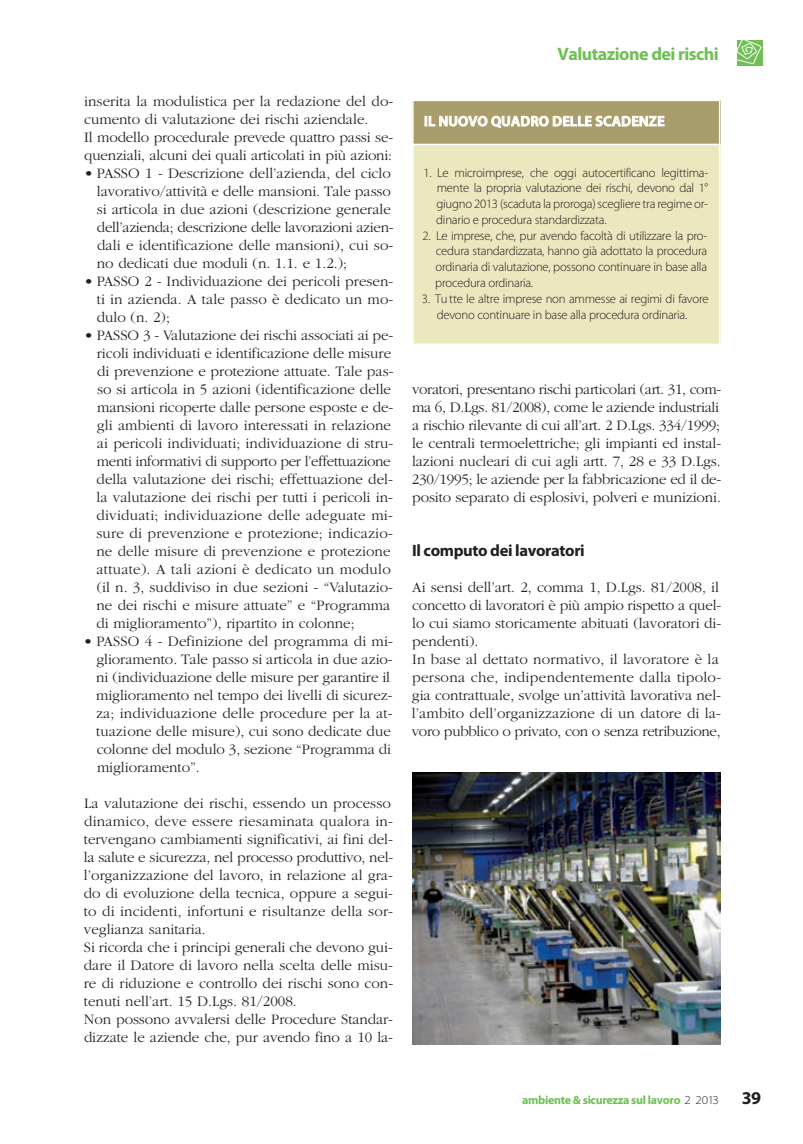
<style>
.page{position:relative;width:803px;height:1144px;background:#fff}
.page>*{position:absolute;margin:0;border:0;box-sizing:border-box;transform-origin:0 0}
.t1{font:700 18px "Myriad Pro";letter-spacing:-.03em;color:#6fbf54}
.t2{font:700 18px "Myriad Pro";color:#231f20}
.t3{font:700 16.5px "Myriad Pro";letter-spacing:-.02em;color:#231f20}
.t4{font:300 15px/18px "Garamond";color:#231f20}
.t5{font:600 14.25px "Myriad Pro";letter-spacing:.02em;color:#fff}
.t6{font:300 12.75px/15.8px "Myriad Pro";letter-spacing:-.02em;color:#231f20;text-align:justify}
.t7{font:700 12px "Myriad Pro";letter-spacing:-.03em;color:#6fbf54}
.s1{font-weight:300;font-stretch:semi-expanded;color:#231f20}
</style>
<div class="page">
<div style="left:737px;top:40px;width:26px;height:26px;background:#6fbf54"></div>
<svg style="left:737px;top:40px;width:24px;height:24px"></svg>
<img style="left:412px;top:772px;width:308px;height:272px">
<div style="left:412px;top:100px;width:308px;height:44px;background:#aa9d6c"></div>
<svg style="left:425px;top:115px;width:239px;height:13px"></svg>
<div style="left:412px;top:144px;width:308px;height:201px;background:#ebe7be"></div>
<hr style="left:412px;top:100px;width:2px;height:245px;background:#fff">
<hr style="left:719px;top:100px;width:1px;height:245px;background:#fff">
<hr style="left:412px;top:100px;width:308px;height:1px;background:#fff">
<hr style="left:412px;top:144px;width:308px;height:1px;background:#fff">
<hr style="left:412px;top:343px;width:308px;height:2px;background:#fff">
<p class="t4" style="left:84px;top:92px;width:311px">inserita la modulistica per la redazione del do&shy;cumento di valutazione dei rischi aziendale.<br>Il modello procedurale prevede quattro passi se&shy;quenziali, alcuni dei quali articolati in più azioni:</p>
<p class="t4" style="left:97px;top:164px;width:298px;text-indent:-13px">• PASSO 1 - Descrizione dell’azienda, del ciclo lavorativo/attività e delle mansioni. Tale passo si articola in due azioni (descrizione generale dell’azienda; descrizione delle lavorazioni azien&shy;dali e identificazione delle mansioni), cui so&shy;no dedicati due moduli (n. 1.1. e 1.2.);</p>
<p class="t4" style="left:97px;top:272px;width:298px;text-align:justify;text-indent:-13px">• PASSO 2 - Individuazione dei pericoli presen&shy;ti in azienda. A tale passo è dedicato un mo&shy;dulo (n. 2);</p>
<p class="t4" style="left:96px;top:326px;width:299px;text-indent:-12px">• PASSO 3 - Valutazione dei rischi associati ai pe&shy;ricoli individuati e identificazione delle misure di prevenzione e protezione attuate. Tale pas&shy;so si articola in 5 azioni (identificazione delle mansioni ricoperte dalle persone esposte e de&shy;gli ambienti di lavoro interessati in relazione ai pericoli individuati; individuazione di stru&shy;menti informativi di supporto per l’effettuazione della valutazione dei rischi; effettuazione del&shy;la valutazione dei rischi per tutti i pericoli in&shy;dividuati; individuazione delle adeguate mi&shy;sure di prevenzione e protezione; indicazio&shy;ne delle misure di prevenzione e protezione attuate). A tali azioni è dedicato un modulo (il n. 3, suddiviso in due sezioni - “Valutazio&shy;ne dei rischi e misure attuate” e “Programma di miglioramento”), ripartito in colonne;</p>
<p class="t4" style="left:96px;top:632px;width:298px;text-indent:-13px">• PASSO 4 - Definizione del programma di mi&shy;glioramento. Tale passo si articola in due azio&shy;ni (individuazione delle misure per garantire il miglioramento nel tempo dei livelli di sicurez&shy;za; individuazione delle procedure per la at&shy;tuazione delle misure), cui sono dedicate due colonne del modulo 3, sezione “Programma di miglioramento”.</p>
<p class="t4" style="left:84px;top:794px;width:311px">La valutazione dei rischi, essendo un processo dinamico, deve essere riesaminata qualora in&shy;tervengano cambiamenti significativi, ai fini del&shy;la salute e sicurezza, nel processo produttivo, nel&shy;l’organizzazione del lavoro, in relazione al gra&shy;do di evoluzione della tecnica, oppure a segui&shy;to di incidenti, infortuni e risultanze della sor&shy;veglianza sanitaria.<br>Si ricorda che i principi generali che devono gui&shy;dare il Datore di lavoro nella scelta delle misu&shy;re di riduzione e controllo dei rischi sono con&shy;tenuti nell’art. 15 D.Lgs. 81/2008.<br>Non possono avvalersi delle Procedure Standar&shy;dizzate le aziende che, pur avendo fino a 10 la-</p>
<p class="t1" style="left:557px;top:47px;width:163px">Valutazione dei rischi</p>
<p class="t5" style="left:424px;top:116px;width:242px">IL NUOVO QUADRO DELLE SCADENZE</p>
<p class="t6" style="left:436px;top:165px;width:274px;text-indent:-13px">1. Le microimprese, che oggi autocertificano legittima&shy;mente la propria valutazione dei rischi, devono dal 1° giugno 2013 (scaduta la proroga) scegliere tra regime or&shy;dinario e procedura standardizzata.</p>
<p class="t6" style="left:435px;top:228px;width:274px;text-indent:-13px">2. Le imprese, che, pur avendo facoltà di utilizzare la pro&shy;cedura standardizzata, hanno già adottato la procedura ordinaria di valutazione, possono continuare in base alla procedura ordinaria.</p>
<p class="t6" style="left:422px;top:291px;width:288px;text-align:center">3. Tu tte le altre imprese non ammesse ai regimi di favore devono continuare in base alla procedura ordinaria.</p>
<p class="t4" style="left:412px;top:380px;width:311px">voratori, presentano rischi particolari (art. 31, com&shy;ma 6, D.Lgs. 81/2008), come le aziende industriali a rischio rilevante di cui all’art. 2 D.Lgs. 334/1999; le centrali termoelettriche; gli impianti ed instal&shy;lazioni nucleari di cui agli artt. 7, 28 e 33 D.Lgs.<br>230/1995; le aziende per la fabbricazione ed il de&shy;posito separato di esplosivi, polveri e munizioni.</p>
<p class="t3" style="left:412px;top:544px;width:174px">Il computo dei lavoratori</p>
<p class="t4" style="left:412px;top:578px;width:311px">Ai sensi dell’art. 2, comma 1, D.Lgs. 81/2008, il concetto di lavoratori è più ampio rispetto a quel&shy;lo cui siamo storicamente abituati (lavoratori di&shy;pendenti).<br>In base al dettato normativo, il lavoratore è la persona che, indipendentemente dalla tipolo&shy;gia contrattuale, svolge un’attività lavorativa nel&shy;l’ambito dell’organizzazione di un datore di la&shy;voro pubblico o privato, con o senza retribuzione,</p>
<p class="t7" style="left:522px;top:1094px;width:198px">ambiente &amp; sicurezza sul lavoro <span class="s1">2 2013</span></p>
<p class="t2" style="left:742px;top:1090px;width:21px">39</p>
</div>
